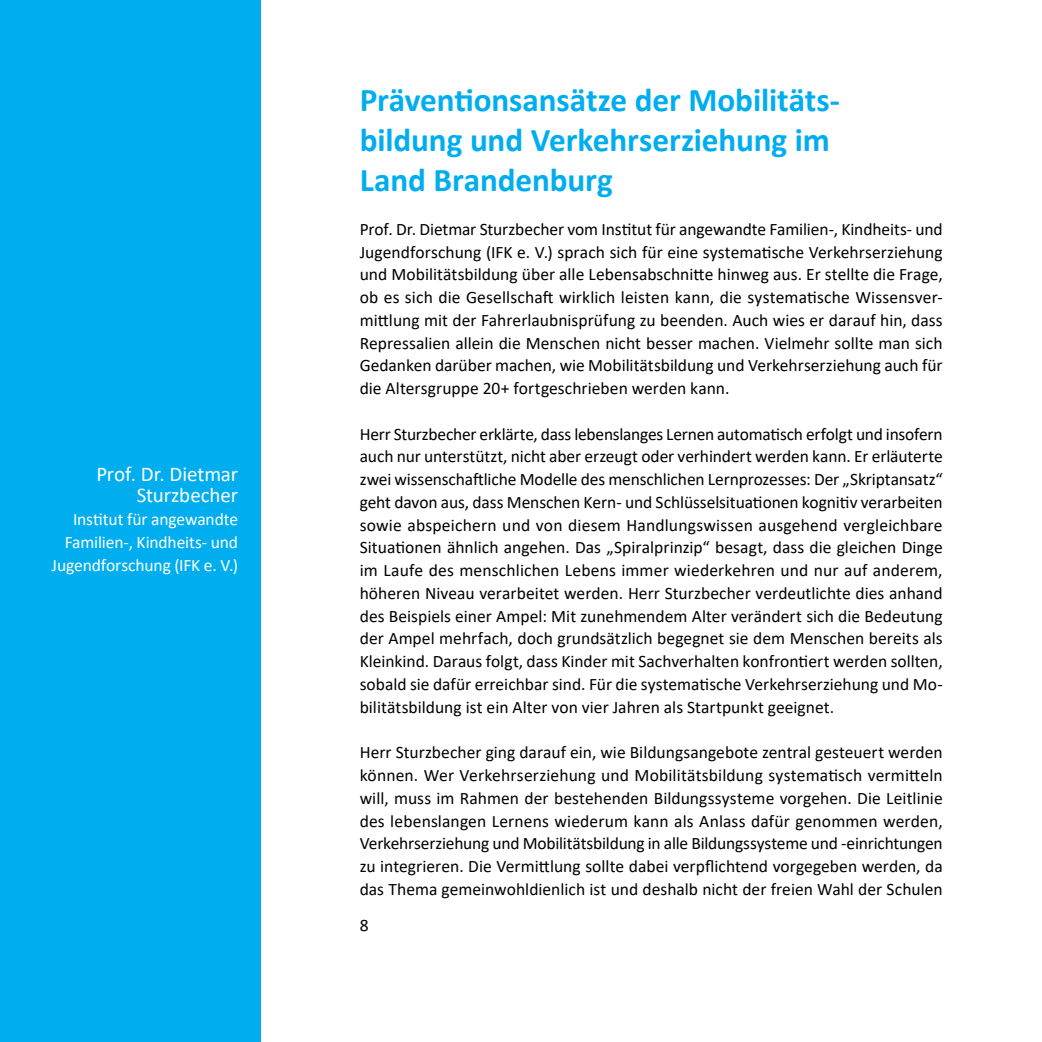
<style>
.page{position:relative;width:1042px;height:1042px;background:#fff}
.page>*{position:absolute;margin:0;border:0;box-sizing:border-box;transform-origin:0 0}
.t1{font:700 33.25px/39.9px "Calibri";letter-spacing:-.005em;color:#00aeef}
.t2{font:21px/21px "Calibri";letter-spacing:-.005em;color:#fff;text-align:right}
.t3{font:17.5px/22.8px "Calibri";color:#000;text-align:justify}
.t4{font:17.5px/22.8px "Calibri";letter-spacing:-.01em;color:#fff;text-align:right}
</style>
<div class="page">
<div style="left:0;top:0;width:260px;height:1042px;background:#00aeef"></div>
<p class="t2" style="left:96px;top:463px;width:143px">Prof. Dr. Dietmar<br>Sturzbecher</p>
<p class="t4" style="left:52px;top:507px;width:188px">Institut für angewandte<br>Familien-, Kindheits- und<br>Jugendforschung (IFK e. V.)</p>
<h1 class="t1" style="left:360px;top:80px;width:482px">Präventionsansätze der Mobilitäts&shy;bildung und Verkehrserziehung im<br>Land Brandenburg</h1>
<p class="t3" style="left:360px;top:217px;width:584px">Prof. Dr. Dietmar Sturzbecher vom Institut für angewandte Familien-, Kindheits- und Jugendforschung (IFK e. V.) sprach sich für eine systematische Verkehrserziehung und Mobilitätsbildung über alle Lebensabschnitte hinweg aus. Er stellte die Frage, ob es sich die Gesellschaft wirklich leisten kann, die systematische Wissensver&shy;mittlung mit der Fahrerlaubnisprüfung zu beenden. Auch wies er darauf hin, dass Repressalien allein die Menschen nicht besser machen. Vielmehr sollte man sich Gedanken darüber machen, wie Mobilitätsbildung und Verkehrserziehung auch für die Altersgruppe 20+ fortgeschrieben werden kann.</p>
<p class="t3" style="left:360px;top:422px;width:584px">Herr Sturzbecher erklärte, dass lebenslanges Lernen automatisch erfolgt und insofern auch nur unterstützt, nicht aber erzeugt oder verhindert werden kann. Er erläuterte zwei wissenschaftliche Modelle des menschlichen Lernprozesses: Der „Skriptansatz“ geht davon aus, dass Menschen Kern- und Schlüsselsituationen kognitiv verarbeiten sowie abspeichern und von diesem Handlungswissen ausgehend vergleichbare Situationen ähnlich angehen. Das „Spiralprinzip“ besagt, dass die gleichen Dinge im Laufe des menschlichen Lebens immer wiederkehren und nur auf anderem, höheren Niveau verarbeitet werden. Herr Sturzbecher verdeutlichte dies anhand des Beispiels einer Ampel: Mit zunehmendem Alter verändert sich die Bedeutung der Ampel mehrfach, doch grundsätzlich begegnet sie dem Menschen bereits als Kleinkind. Daraus folgt, dass Kinder mit Sachverhalten konfrontiert werden sollten, sobald sie dafür erreichbar sind. Für die systematische Verkehrserziehung und Mo&shy;bilitätsbildung ist ein Alter von vier Jahren als Startpunkt geeignet.</p>
<p class="t3" style="left:360px;top:740px;width:584px">Herr Sturzbecher ging darauf ein, wie Bildungsangebote zentral gesteuert werden können. Wer Verkehrserziehung und Mobilitätsbildung systematisch vermitteln will, muss im Rahmen der bestehenden Bildungssysteme vorgehen. Die Leitlinie des lebenslangen Lernens wiederum kann als Anlass dafür genommen werden, Verkehrserziehung und Mobilitätsbildung in alle Bildungssysteme und -einrichtungen zu integrieren. Die Vermittlung sollte dabei verpflichtend vorgegeben werden, da das Thema gemeinwohldienlich ist und deshalb nicht der freien Wahl der Schulen</p>
<p class="t3" style="left:360px;top:913px;width:10px">8</p>
</div>
